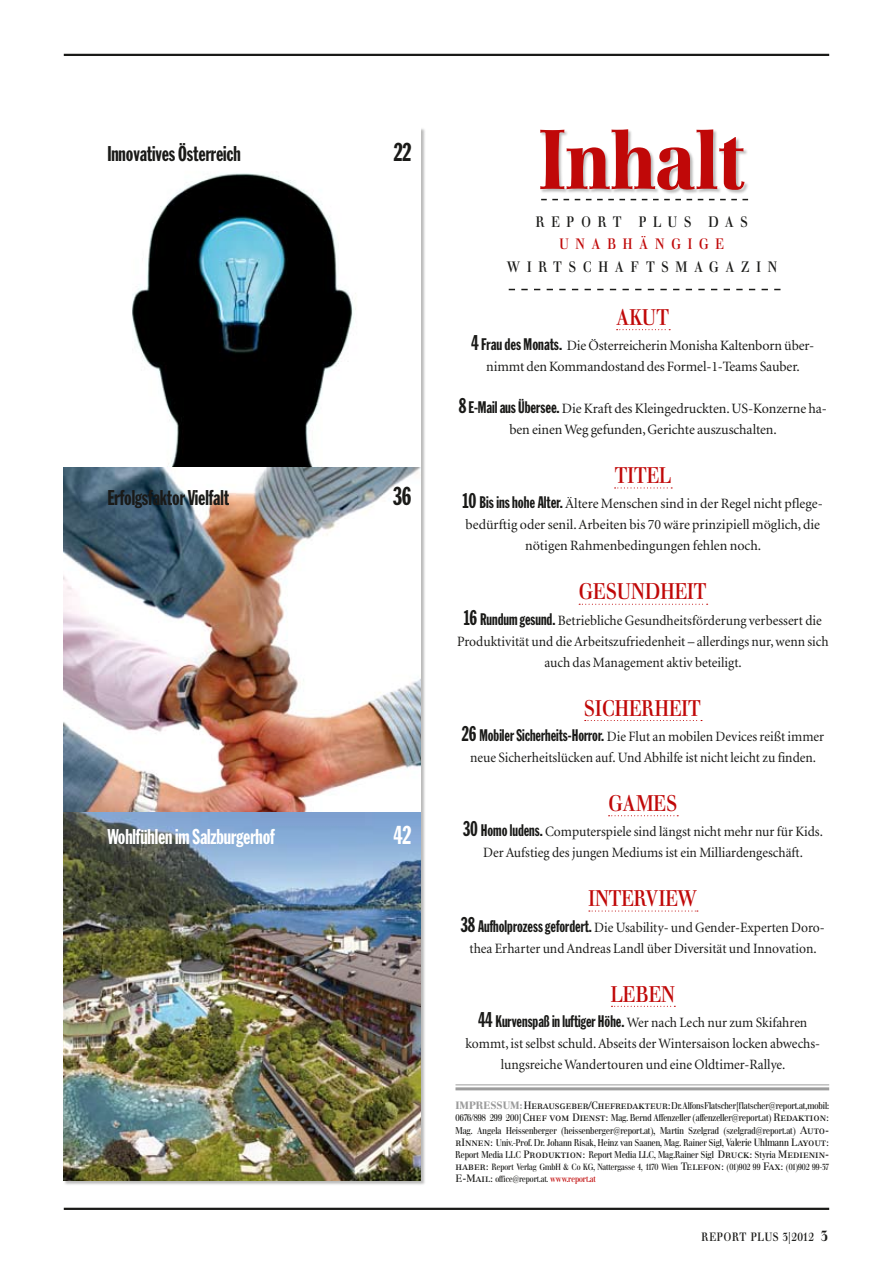
<style>
.page{position:relative;width:893px;height:1263px;background:#fff}
.page>*{position:absolute;margin:0;border:0;box-sizing:border-box;transform-origin:0 0}
.t1{font:800 84px "Walbaum Condensed";color:#c00808}
.t2{font:25.5px "Franklin Gothic Extra Cond";color:#1a1a18}
.t3{font:25.5px "Franklin Gothic Extra Cond";color:#fff}
.t4{font:22.5px "Walbaum Condensed Medium Deck";color:#c00808}
.t5{font:22.5px "Walbaum Condensed Medium Deck";letter-spacing:-.03em;color:#c00808}
.t6{font:21px "Franklin Gothic Extra Cond";letter-spacing:-.005em;color:#1a1a18}
.t7{font:21px "Franklin Gothic Extra Cond";letter-spacing:-.005em;color:#fff}
.t8{font:15px "Walbaum Condensed Caps";letter-spacing:.445em;color:#1a1a18}
.t9{font:15px "Walbaum Condensed Caps";letter-spacing:.445em;color:#c00808}
.t10{font:14.25px/21px "Minion";color:#1a1a18;text-align:center;scale:.95 1}
.t11{font:14.25px/21px "Minion";color:#1a1a18;text-align:center}
.t12{font:12px "Walbaum Condensed Medium Deck";letter-spacing:.05em;color:#1a1a18}
.t13{font:9.75px/12px "Walbaum Condensed Fine";color:#1a1a18;text-align:justify}
.t14{font:9px/12px "Walbaum Condensed Fine";color:#1a1a18}
.s1{font-family:"Franklin Gothic Extra Cond";font-size:21px}
.s2{font-family:"Franklin Gothic Extra Cond";font-size:16.5px}
.s3{font-family:"Centennial Black Os F";font-size:10.5px;color:#9c9c9c}
.s4{font-family:"Centennial Roman SC";font-size:10.5px}
.s5{font-size:10.5px}
.s6{color:#c00808}
.s7{font-family:"Walbaum Condensed";font-weight:700;font-size:15px}
</style>
<div class="page">
<div style="left:62px;top:126px;width:364px;height:1060px;background:#1a1a18;opacity:.3"></div>
<div style="left:64px;top:128px;width:357px;height:1052px;background:#fff"></div>
<img style="left:64px;top:173px;width:357px;height:295px">
<img style="left:64px;top:811px;width:357px;height:369px">
<img style="left:64px;top:468px;width:357px;height:343px">
<hr style="left:455px;top:1084px;width:374px;height:1px;background:#9c9c9c">
<hr style="left:455px;top:1087px;width:374px;height:3px;background:#9c9c9c">
<hr style="left:64px;top:54px;width:765px;height:2px;background:#1a1a18">
<div style="left:539px;top:128px;width:210px;height:68px;background:#1a1a18;opacity:.3"></div>
<svg style="left:541px;top:199px;width:207px;height:1px"></svg>
<svg style="left:617px;top:329px;width:53px;height:1px"></svg>
<svg style="left:615px;top:487px;width:57px;height:1px"></svg>
<svg style="left:579px;top:604px;width:129px;height:1px"></svg>
<svg style="left:585px;top:720px;width:117px;height:1px"></svg>
<svg style="left:609px;top:815px;width:69px;height:1px"></svg>
<svg style="left:589px;top:910px;width:109px;height:1px"></svg>
<svg style="left:611px;top:1006px;width:64px;height:1px"></svg>
<svg style="left:509px;top:289px;width:271px;height:1px"></svg>
<hr style="left:64px;top:1208px;width:765px;height:2px;background:#1a1a18">
<h3 class="t6" style="left:107px;top:143px;width:135px">Innovatives Österreich</h3>
<h2 class="t2" style="left:394px;top:139px;width:19px">22</h2>
<h3 class="t6" style="left:107px;top:486px;width:123px">Erfolgsfaktor Vielfalt</h3>
<h2 class="t2" style="left:393px;top:482px;width:20px">36</h2>
<h3 class="t7" style="left:107px;top:825px;width:169px">Wohlfühlen im Salzburgerhof</h3>
<h2 class="t3" style="left:394px;top:821px;width:19px">42</h2>
<h1 class="t1" style="left:539px;top:111px;width:207px">Inhalt</h1>
<p class="t8" style="left:536px;top:213px;width:214px">REPORT PLUS DAS</p>
<p class="t9" style="left:559px;top:235px;width:165px">UNABHÄNGIGE</p>
<p class="t8" style="left:507px;top:258px;width:272px">WIRTSCHAFTSMAGAZIN</p>
<h3 class="t4" style="left:616px;top:304px;width:55px">AKUT</h3>
<p class="t11" style="left:472px;top:336px;width:344px"><span class="s1">4</span> <span class="s2">Frau des Monats.</span> Die Österreicherin Monisha Kaltenborn über&shy;nimmt den Kommandostand des Formel-1-Teams Sauber.</p>
<p class="t11" style="left:459px;top:399px;width:370px"><span class="s1">8</span> <span class="s2">E-Mail aus Übersee.</span> Die Kraft des Kleingedruckten. US-Konzerne ha&shy;ben einen Weg gefunden, Gerichte auszuschalten.</p>
<h3 class="t4" style="left:614px;top:462px;width:59px">TITEL</h3>
<p class="t11" style="left:463px;top:494px;width:361px"><span class="s1">10</span> <span class="s2">Bis ins hohe Alter.</span> Ältere Menschen sind in der Regel nicht pflege&shy;bedürftig oder senil. Arbeiten bis 70 wäre prinzipiell möglich, die nötigen Rahmenbedingungen fehlen noch.</p>
<h3 class="t4" style="left:579px;top:579px;width:130px">GESUNDHEIT</h3>
<p class="t10" style="left:457px;top:610px;width:393px"><span class="s1">16</span> <span class="s2">Rundum gesund.</span> Betriebliche Gesundheitsförderung verbessert die<br>Produktivität und die Arbeitszufriedenheit – allerdings nur, wenn sich auch das Management aktiv beteiligt.</p>
<h3 class="t4" style="left:584px;top:695px;width:119px">SICHERHEIT</h3>
<p class="t10" style="left:462px;top:726px;width:383px"><span class="s1">26</span> <span class="s2">Mobiler Sicherheits-Horror.</span> Die Flut an mobilen Devices reißt immer neue Sicherheitslücken auf. Und Abhilfe ist nicht leicht zu finden.</p>
<h3 class="t4" style="left:608px;top:790px;width:71px">GAMES</h3>
<p class="t10" style="left:463px;top:822px;width:380px"><span class="s1">30</span> <span class="s2">Homo ludens.</span> Computerspiele sind längst nicht mehr nur für Kids.<br>Der Aufstieg des jungen Mediums ist ein Milliardengeschäft.</p>
<h3 class="t5" style="left:588px;top:885px;width:111px">INTERVIEW</h3>
<p class="t10" style="left:461px;top:917px;width:385px"><span class="s1">38</span> <span class="s2">Aufholprozess gefordert.</span> Die Usability- und Gender-Experten Doro&shy;thea Erharter und Andreas Landl über Diversität und Innovation.</p>
<h3 class="t4" style="left:611px;top:981px;width:65px">LEBEN</h3>
<p class="t10" style="left:466px;top:1012px;width:375px"><span class="s1">44</span> <span class="s2">Kurvenspaß in luftiger Höhe.</span> Wer nach Lech nur zum Skifahren kommt, ist selbst schuld. Abseits der Wintersaison locken abwechs&shy;lungsreiche Wandertouren und eine Oldtimer-Rallye.</p>
<p class="t13" style="left:455px;top:1100px;width:375px"><span class="s3">IMPRESSUM:</span> <span class="s4">Her--aus--ge-- ber/Chefredakteur:</span>Dr. Al--fons Flat--scher[flatscher@report.at, mobil:<br>0676/898 299 200] <span class="s4">Chef vom Dienst:</span> Mag. Bernd Affenzeller (affenzeller@report.at) <span class="s4">Re-- dak--ti-- on:<br></span>Mag. Angela Heissenberger (heissenberger@report.at)<span class="s5">,</span> Martin Szelgrad (szelgrad@report.at) <span class="s4">Auto&shy;rInnen:</span> Univ.-Prof. Dr. Johann Risak, Heinz van Saanen, Mag. Rainer Sigl, <span class="s5">Valerie Uhlmann</span> <span class="s4">Lay--out:<br></span>Report Media LLC <span class="s4">Produktion:</span> Report Media LLC, Mag.Rainer Sigl <span class="s4">Druck:</span> Styria <span class="s4">Me-- dien--in-</span></p>
<p class="t14" style="left:455px;top:1160px;width:375px"><span class="s4">ha--ber:</span> Re--port Ver--lag GmbH &amp; Co KG, Nattergasse 4, 1170 Wien <span class="s4">Te-- le-- fon:</span> (01)902 99 <span class="s4">Fax:</span> (01)902 99-37<br><span class="s4">E-Mail:</span> office@report.at. <span class="s6">www.report.at</span></p>
<p class="t12" style="left:702px;top:1230px;width:128px">REPORT PLUS 3|2012 <span class="s7">3</span></p>
</div>
